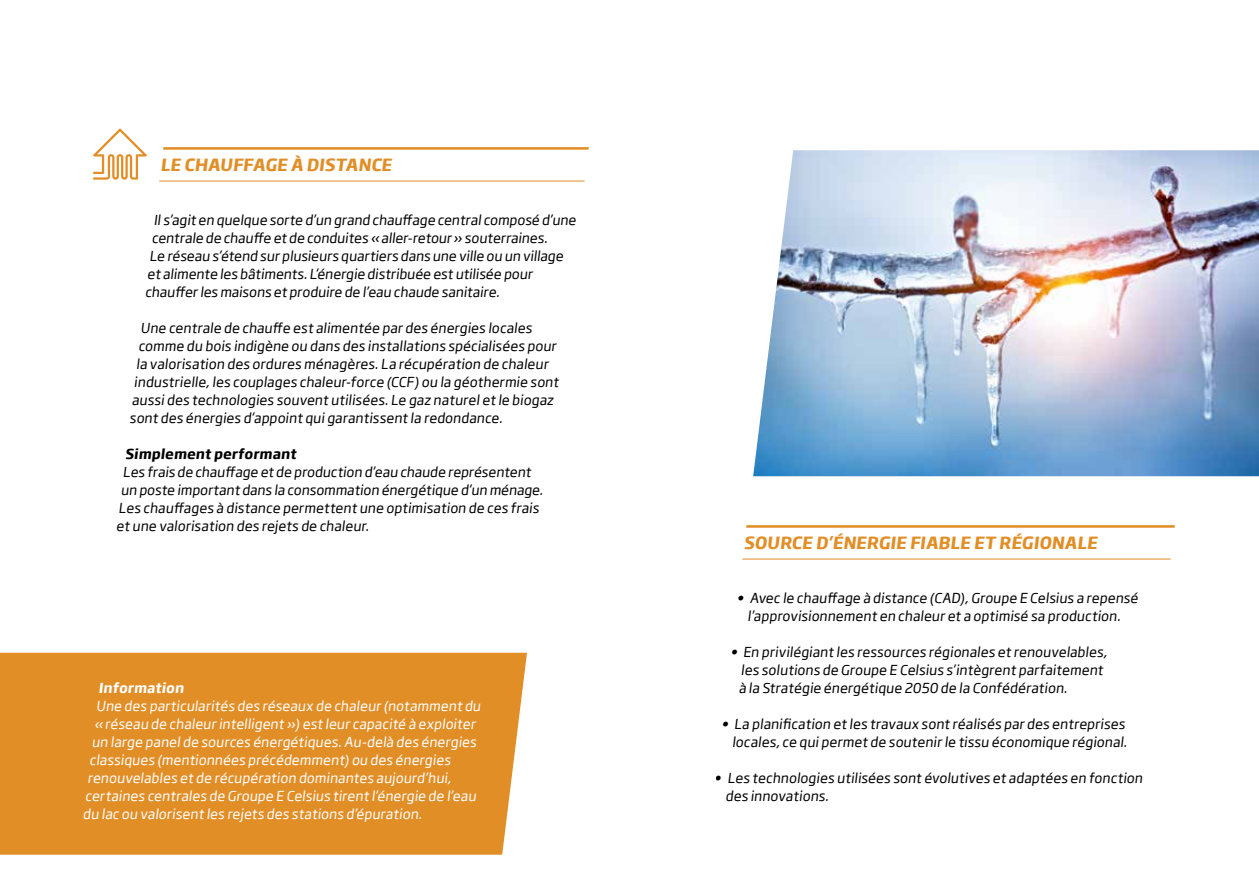
<style>
.page{position:relative;width:1259px;height:893px;background:#fff}
.page>*{position:absolute;margin:0;border:0;box-sizing:border-box;transform-origin:0 0}
.t1{font:700 16.5px "Soho Gothic Pro";color:#e28e27}
.t2{font:13.5px/18px "Soho Gothic Pro";color:#000}
.t3{font:13.5px "Soho Gothic Pro";color:#fff}
.t4{font:700 13.5px "Soho Gothic Pro";color:#000}
.t5{font:700 13.5px "Soho Gothic Pro";color:#fff}
</style>
<div class="page">
<div style="left:0;top:653px;width:527px;height:202px;background:#e28e27"></div>
<hr style="left:163px;top:147px;width:425px;height:3px;background:#e28e27">
<hr style="left:159px;top:181px;width:425px;height:1px;background:#e28e27">
<svg style="left:93px;top:129px;width:54px;height:51px"></svg>
<img style="left:753px;top:150px;width:506px;height:326px">
<hr style="left:746px;top:525px;width:428px;height:3px;background:#e28e27">
<hr style="left:742px;top:559px;width:428px;height:1px;background:#e28e27">
<p class="t1" style="left:161px;top:152px;width:235px">LE CHAUFFAGE À DISTANCE</p>
<p class="t2" style="left:154px;top:210px;width:426px">Ils’agit en quelque sorte d’un grand chauffage centralcomposé d’une</p>
<p class="t2" style="left:152px;top:228px;width:400px">centrale de chauffe et de conduites «aller-retour» souterraines.</p>
<p class="t2" style="left:149px;top:246px;width:418px">Le réseau s’étend sur plusieurs quartiers dans une ville ou un village</p>
<p class="t2" style="left:147px;top:264px;width:389px">et alimente les bâtiments.L’énergie distribuée est utilisée pour</p>
<p class="t2" style="left:145px;top:282px;width:358px">chauffer les maisons et produire de l’eau chaude sanitaire.</p>
<p class="t2" style="left:141px;top:318px;width:395px">Une centrale de chauffe est alimentée par des énergies locales</p>
<p class="t2" style="left:138px;top:336px;width:422px">comme du bois indigène ou dans des installations spécialisées pour</p>
<p class="t2" style="left:136px;top:354px;width:416px">la valorisation des ordures ménagères.La récupération de chaleur</p>
<p class="t2" style="left:134px;top:372px;width:428px">industrielle,les couplages chaleur-force (CCF) ou la géothermie sont</p>
<p class="t2" style="left:132px;top:390px;width:426px">aussides technologies souvent utilisées.Le gaz naturelet le biogaz</p>
<p class="t2" style="left:130px;top:408px;width:377px">sont des énergies d’appoint quigarantissent la redondance.</p>
<p class="t4" style="left:125px;top:443px;width:175px">Simplement performant</p>
<p class="t2" style="left:123px;top:462px;width:412px">Les frais de chauffage et de production d’eau chaude représentent</p>
<p class="t2" style="left:121px;top:480px;width:426px">un poste important dans la consommation énergétique d’un ménage.</p>
<p class="t2" style="left:118px;top:498px;width:424px">Les chauffages à distance permettent une optimisation de ces frais</p>
<p class="t2" style="left:116px;top:516px;width:256px">et une valorisation des rejets de chaleur.</p>
<p class="t5" style="left:98px;top:677px;width:89px">Information</p>
<p class="t3" style="left:96px;top:695px;width:388px">Une des particularités des réseaux de chaleur (notamment du</p>
<p class="t3" style="left:94px;top:713px;width:385px">«réseau de chaleur intelligent ») est leur capacité à exploiter</p>
<p class="t3" style="left:92px;top:731px;width:388px">un large panelde sources énergétiques.Au-delà des énergies</p>
<p class="t3" style="left:90px;top:749px;width:365px">classiques (mentionnées précédemment) ou des énergies</p>
<p class="t3" style="left:87px;top:767px;width:368px">renouvelables et de récupération dominantes aujourd’hui,</p>
<p class="t3" style="left:85px;top:785px;width:395px">certaines centrales de Groupe E Celsius tirent l’énergie de l’eau</p>
<p class="t3" style="left:83px;top:803px;width:343px">du lac ou valorisent les rejets des stations d’épuration.</p>
<p class="t1" style="left:743px;top:530px;width:358px">SOURCE D’ÉNERGIE FIABLE ET RÉGIONALE</p>
<p class="t2" style="left:737px;top:588px;width:405px;text-align:center">• Avec le chauffage à distance (CAD),Groupe E Celsius a repensé l’approvisionnement en chaleur et a optimisé sa production.</p>
<p class="t2" style="left:738px;top:642px;width:372px;text-indent:-8px">• En privilégiant les ressources régionales et renouvelables, les solutions de Groupe E Celsius s’intègrent parfaitement à la Stratégie énergétique 2050 de la Confédération.</p>
<p class="t2" style="left:721px;top:714px;width:409px;text-align:right">• La planification et les travaux sont réalisés par des entreprises locales,ce quipermet de soutenir le tissu économique régional.</p>
<p class="t2" style="left:725px;top:768px;width:421px;text-indent:-11px">• Les technologies utilisées sont évolutives et adaptées en fonction des innovations.</p>
</div>
